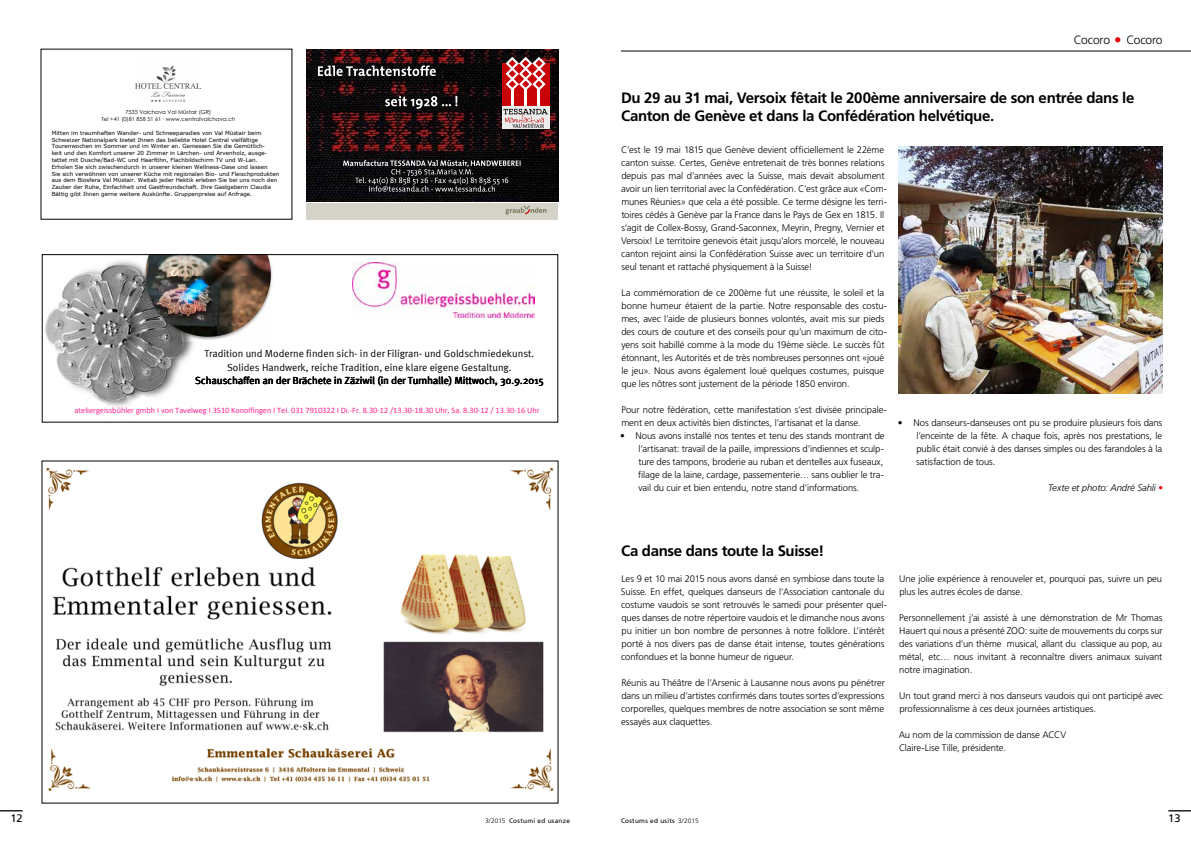
<style>
.page{position:relative;width:1191px;height:842px;background:#fff}
.page>*{position:absolute;margin:0;border:0;box-sizing:border-box;transform-origin:0 0}
.t1{font:700 15px/18px "Frutiger LT Std";letter-spacing:-.025em;color:#000}
.t2{font:300 12px "Frutiger LT Std";letter-spacing:-.015em;color:#000}
.t3{font:11px "Frutiger LT Std";color:#000}
.t4{font:10.2px/13.6px "Meta Normal";letter-spacing:.005em;color:#000;text-align:center}
.t5{font:300 9.5px/13px "Frutiger LT Std";letter-spacing:-.01em;color:#000}
.t6{font:italic 300 9.5px "Frutiger LT Std";letter-spacing:-.01em;color:#000}
.t7{font:8.3px "Calibri";letter-spacing:-.005em;color:#ff248e}
.t8{font:6.5px "Frutiger LT Std";letter-spacing:.04em;color:#000}
.t9{font:5.6px/6.8px "Verdana";letter-spacing:.005em;color:#000}
.t10{font:5.6px/6.9px "Century Gothic";letter-spacing:.005em;color:#000;text-align:center}
.s1{font-weight:400;font-size:14.9px;color:#e3000b}
.s2{font-style:normal;color:#e3000b}
.s3{font-weight:300}
</style>
<div class="page">
<svg style="left:45px;top:260px;width:490px;height:147px"></svg>
<img style="left:353px;top:262px;width:181px;height:56px">
<img style="left:143px;top:256px;width:130px;height:86px">
<img style="left:71px;top:307px;width:21px;height:22px">
<div style="left:42px;top:254px;width:516px;height:168px;border:1px solid #000"></div>
<svg style="left:0;top:810px;width:23px;height:1px"></svg>
<svg style="left:1168px;top:810px;width:23px;height:1px"></svg>
<hr style="left:621px;top:51px;width:570px;height:1px;background:#000">
<img style="left:899px;top:147px;width:263px;height:247px">
<img style="left:136px;top:65px;width:65px;height:37px">
<div style="left:306px;top:203px;width:252px;height:16px;background:#d5d3c7"></div>
<img style="left:306px;top:49px;width:252px;height:152px">
<div style="left:502px;top:63px;width:47px;height:43px;background:#c80205"></div>
<hr style="left:511px;top:88px;width:2px;height:31px;background:#fff">
<hr style="left:538px;top:88px;width:2px;height:31px;background:#fff">
<hr style="left:524px;top:88px;width:3px;height:31px;background:#fff">
<svg style="left:502px;top:106px;width:47px;height:23px"></svg>
<svg style="left:503px;top:109px;width:45px;height:19px"></svg>
<svg style="left:505px;top:57px;width:40px;height:34px"></svg>
<svg style="left:505px;top:206px;width:41px;height:8px"></svg>
<svg style="left:343px;top:160px;width:177px;height:32px;background:#313132"></svg>
<svg style="left:385px;top:96px;width:72px;height:13px"></svg>
<svg style="left:318px;top:65px;width:118px;height:11px"></svg>
<img style="left:46px;top:468px;width:508px;height:323px">
<p class="t10" style="left:102px;top:109px;width:135px">7535 Valchava Val Müstair (GR)<br>Tel +41 (0)81 858 51 61 · www.centralvalchava.ch</p>
<p class="t9" style="left:52px;top:129px;width:229px">Mitten im traumhaften Wander- und Schneeparadies von Val Müstair beim Schweizer Nationalpark bietet Ihnen das beliebte Hotel Central vielfältige Tourenwochen im Sommer und im Winter an. Geniessen Sie die Gemütlich-<br>keit und den Komfort unserer 20 Zimmer in Lärchen- und Arvenholz, ausge&shy;tattet mit Dusche/Bad-WC und Haarföhn, Flachbildschirm TV und W-Lan.<br>Erholen Sie sich zwischendurch in unserer kleinen Wellness-Oase und lassen<br>Sie sich verwöhnen von unserer Küche mit regionalen Bio- und Fleischprodukten aus dem Biosfera Val Müstair. Weitab jeder Hektik erleben Sie bei uns noch den Zauber der Ruhe, Einfachheit und Gastfreundschaft. Ihre Gastgeberin Claudia Bättig gibt Ihnen gerne weitere Auskünfte. Gruppenpreise auf Anfrage.</p>
<p class="t4" style="left:195px;top:346px;width:350px">Tradition und Moderne finden sich- in der Filigran- und Goldschmiedekunst.<br>Solides Handwerk, reiche Tradition, eine klare eigene Gestaltung.<br>Schauschaffen an der Brächete in Zäziwil (in der Turnhalle) Mittwoch, 30.9.2015</p>
<p class="t7" style="left:75px;top:405px;width:466px">ateliergeissbühler gmbh I von Tavelweg I 3510 Konolfingen I Tel. 031 7910322 I Di.-Fr. 8.30-12 /13.30-18.30 Uhr, Sa. 8.30-12 / 13.30-16 Uhr</p>
<p class="t2" style="left:1073px;top:34px;width:90px">Cocoro <span class="s1">•</span> Cocoro</p>
<h1 class="t1" style="left:621px;top:89px;width:515px">Du 29 au 31 mai, Versoix fêtait le 200ème anniversaire de son entrée dans le<br>Canton de Genève et dans la Confédération helvétique.</h1>
<p class="t5" style="left:621px;top:143px;width:267px">C’est le 19 mai 1815 que Genève devient officiellement le 22ème canton suisse. Certes, Genève entretenait de très bonnes relations depuis pas mal d’années avec la Suisse, mais devait absolument avoir un lien territorial avec la Confédération. C’est grâce aux «Com&shy;munes Réunies» que cela a été possible. Ce terme désigne les terri&shy;toires cédés à Genève par la France dans le Pays de Gex en 1815. Il s’agit de Collex-Bossy, Grand-Saconnex, Meyrin, Pregny, Vernier et Versoix! Le territoire genevois était jusqu'alors morcelé, le nouveau canton rejoint ainsi la Confédération Suisse avec un territoire d'un seul tenant et rattaché physiquement à la Suisse!</p>
<p class="t5" style="left:621px;top:286px;width:267px">La commémoration de ce 200ème fut une réussite, le soleil et la bonne humeur étaient de la partie. Notre responsable des costu&shy;mes, avec l’aide de plusieurs bonnes volontés, avait mis sur pieds des cours de couture et des conseils pour qu’un maximum de cito&shy;yens soit habillé comme à la mode du 19ème siècle. Le succès fût étonnant, les Autorités et de très nombreuses personnes ont «joué le jeu». Nous avons également loué quelques costumes, puisque que les nôtres sont justement de la période 1850 environ.</p>
<p class="t5" style="left:621px;top:403px;width:267px">Pour notre fédération, cette manifestation s’est divisée principale&shy;ment en deux activités bien distinctes, l’artisanat et la danse.</p>
<p class="t5" style="left:638px;top:429px;width:248px;text-indent:-18px">• Nous avons installé nos tentes et tenu des stands montrant de l’artisanat: travail de la paille, impressions d’indiennes et sculp&shy;ture des tampons, broderie au ruban et dentelles aux fuseaux, filage de la laine, cardage, passementerie… sans oublier le tra&shy;vail du cuir et bien entendu, notre stand d’informations.</p>
<p class="t5" style="left:916px;top:416px;width:248px;text-align:justify;text-indent:-18px">• Nos danseurs-danseuses ont pu se produire plusieurs fois dans l’enceinte de la fête. A chaque fois, après nos prestations, le public était convié à des danses simples ou des farandoles à la satisfaction de tous.</p>
<p class="t6" style="left:1048px;top:482px;width:117px">Texte et photo: André Sahli <span class="s2">•</span></p>
<h1 class="t1" style="left:621px;top:542px;width:205px">Ca danse dans toute la Suisse!</h1>
<p class="t5" style="left:621px;top:572px;width:267px">Les 9 et 10 mai 2015 nous avons dansé en symbiose dans toute la Suisse. En effet, quelques danseurs de l’Association cantonale du costume vaudois se sont retrouvés le samedi pour présenter quel&shy;ques danses de notre répertoire vaudois et le dimanche nous avons pu initier un bon nombre de personnes à notre folklore. L’intérêt porté à nos divers pas de danse était intense, toutes générations confondues et la bonne humeur de rigueur.</p>
<p class="t5" style="left:621px;top:676px;width:265px;text-align:justify">Réunis au Théâtre de l’Arsenic à Lausanne nous avons pu pénétrer dans un milieu d’artistes confirmés dans toutes sortes d’expressions corporelles, quelques membres de notre association se sont même essayés aux claquettes.</p>
<p class="t5" style="left:899px;top:572px;width:264px">Une jolie expérience à renouveler et, pourquoi pas, suivre un peu plus les autres écoles de danse.</p>
<p class="t5" style="left:899px;top:611px;width:265px;text-align:justify">Personnellement j’ai assisté à une démonstration de Mr Thomas Hauert qui nous a présenté ZOO: suite de mouvements du corps sur des variations d’un thème musical, allant du classique au pop, au métal, etc… nous invitant à reconnaître divers animaux suivant notre imagination.</p>
<p class="t5" style="left:899px;top:689px;width:265px">Un tout grand merci à nos danseurs vaudois qui ont participé avec professionnalisme à ces deux journées artistiques.</p>
<p class="t5" style="left:898px;top:728px;width:169px">Au nom de la commission de danse ACCV<br>Claire-Lise Tille, présidente.</p>
<p class="t3" style="left:10px;top:811px;width:14px">12</p>
<p class="t3" style="left:1168px;top:811px;width:14px">13</p>
<p class="t8" style="left:485px;top:817px;width:86px"><span class="s3">3/2015</span> Costumi ed usanze</p>
<p class="t8" style="left:621px;top:817px;width:79px">Costums ed usits <span class="s3">3/2015</span></p>
</div>
